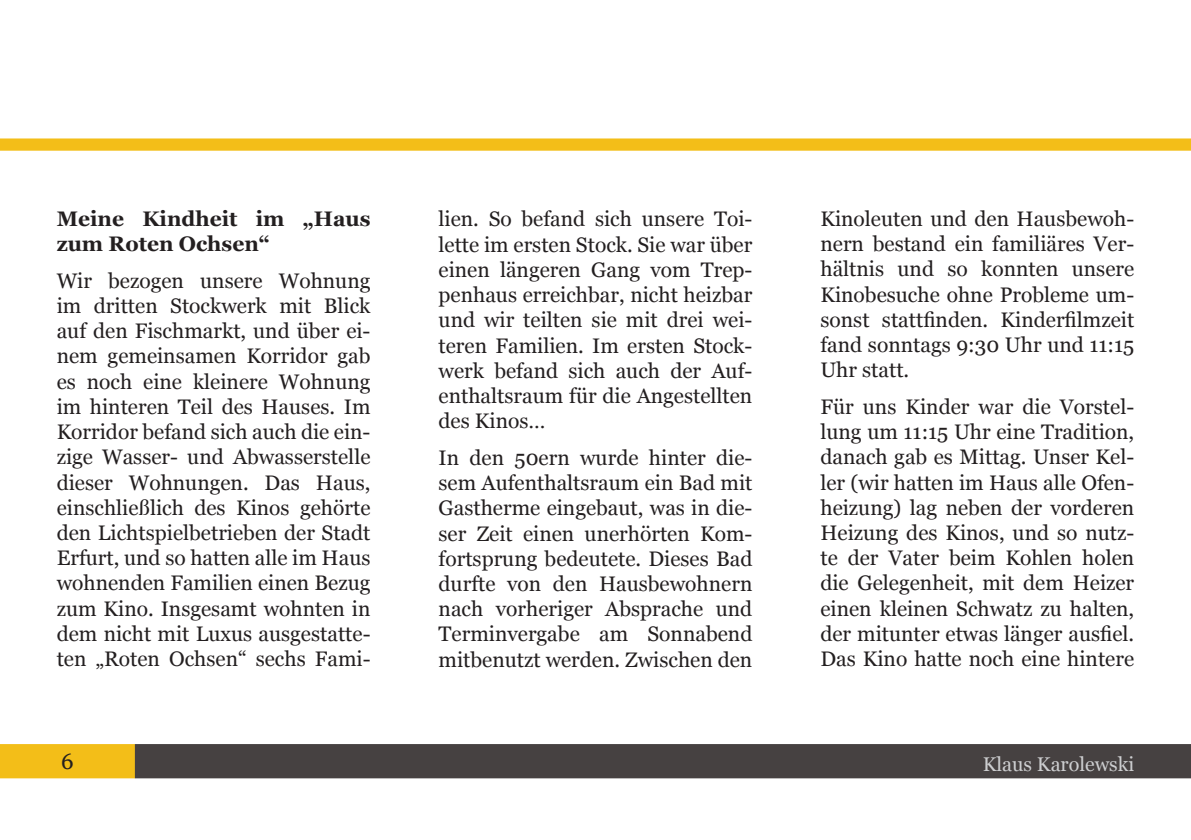
<style>
.page{position:relative;width:1191px;height:840px;background:#fff}
.page>*{position:absolute;margin:0;border:0;box-sizing:border-box;transform-origin:0 0}
.t1{font:22.2px "Georgia";color:#231f20}
.t2{font:21px/25.2px "Georgia";color:#231f20;text-align:justify}
.t3{font:700 21px/25.2px "Georgia";color:#231f20}
.t4{font:19.8px "Georgia";color:#cdced0}
</style>
<div class="page">
<svg style="left:0;top:138px;width:1191px;height:13px"></svg>
<div style="left:0;top:744px;width:135px;height:33px;background:#f3be18"></div>
<div style="left:135px;top:743px;width:1056px;height:34px;background:#464141;border:2px solid #464141"></div>
<p class="t3" style="left:57px;top:205px;width:315px">Meine Kindheit im „Haus zum Roten Ochsen“</p>
<p class="t2" style="left:57px;top:267px;width:315px">Wir bezogen unsere Wohnung im dritten Stockwerk mit Blick auf den Fischmarkt, und über ei&shy;nem gemeinsamen Korridor gab es noch eine kleinere Wohnung im hinteren Teil des Hauses. Im Korridor befand sich auch die ein&shy;zige Wasser- und Abwasserstelle dieser Wohnungen. Das Haus, einschließlich des Kinos gehörte den Lichtspielbetrieben der Stadt Erfurt, und so hatten alle im Haus wohnenden Familien einen Bezug zum Kino. Insgesamt wohnten in dem nicht mit Luxus ausgestatte&shy;ten „Roten Ochsen“ sechs Fami-</p>
<p class="t2" style="left:438px;top:206px;width:315px">lien. So befand sich unsere Toi&shy;lette im ersten Stock. Sie war über einen längeren Gang vom Trep&shy;penhaus erreichbar, nicht heizbar und wir teilten sie mit drei wei&shy;teren Familien. Im ersten Stock&shy;werk befand sich auch der Auf&shy;enthaltsraum für die Angestellten des Kinos…</p>
<p class="t2" style="left:438px;top:444px;width:315px">In den 50ern wurde hinter die&shy;sem Aufenthaltsraum ein Bad mit Gastherme eingebaut, was in die&shy;ser Zeit einen unerhörten Kom&shy;fortsprung bedeutete. Dieses Bad durfte von den Hausbewohnern nach vorheriger Absprache und Terminvergabe am Sonnabend mitbenutzt werden. Zwischen den</p>
<p class="t2" style="left:820px;top:205px;width:315px">Kinoleuten und den Hausbewoh&shy;nern bestand ein familiäres Ver&shy;hältnis und so konnten unsere Kinobesuche ohne Probleme um&shy;sonst stattfinden. Kinderfilmzeit fand sonntags 9:30 Uhr und 11:15<br>Uhr statt.</p>
<p class="t2" style="left:820px;top:393px;width:315px">Für uns Kinder war die Vorstel&shy;lung um 11:15 Uhr eine Tradition, danach gab es Mittag. Unser Kel&shy;ler (wir hatten im Haus alle Ofen&shy;heizung) lag neben der vorderen Heizung des Kinos, und so nutz&shy;te der Vater beim Kohlen holen die Gelegenheit, mit dem Heizer einen kleinen Schwatz zu halten, der mitunter etwas länger ausfiel.<br>Das Kino hatte noch eine hintere</p>
<p class="t1" style="left:61px;top:744px;width:14px">6</p>
<p class="t4" style="left:982px;top:749px;width:153px">Klaus Karolewski</p>
</div>
